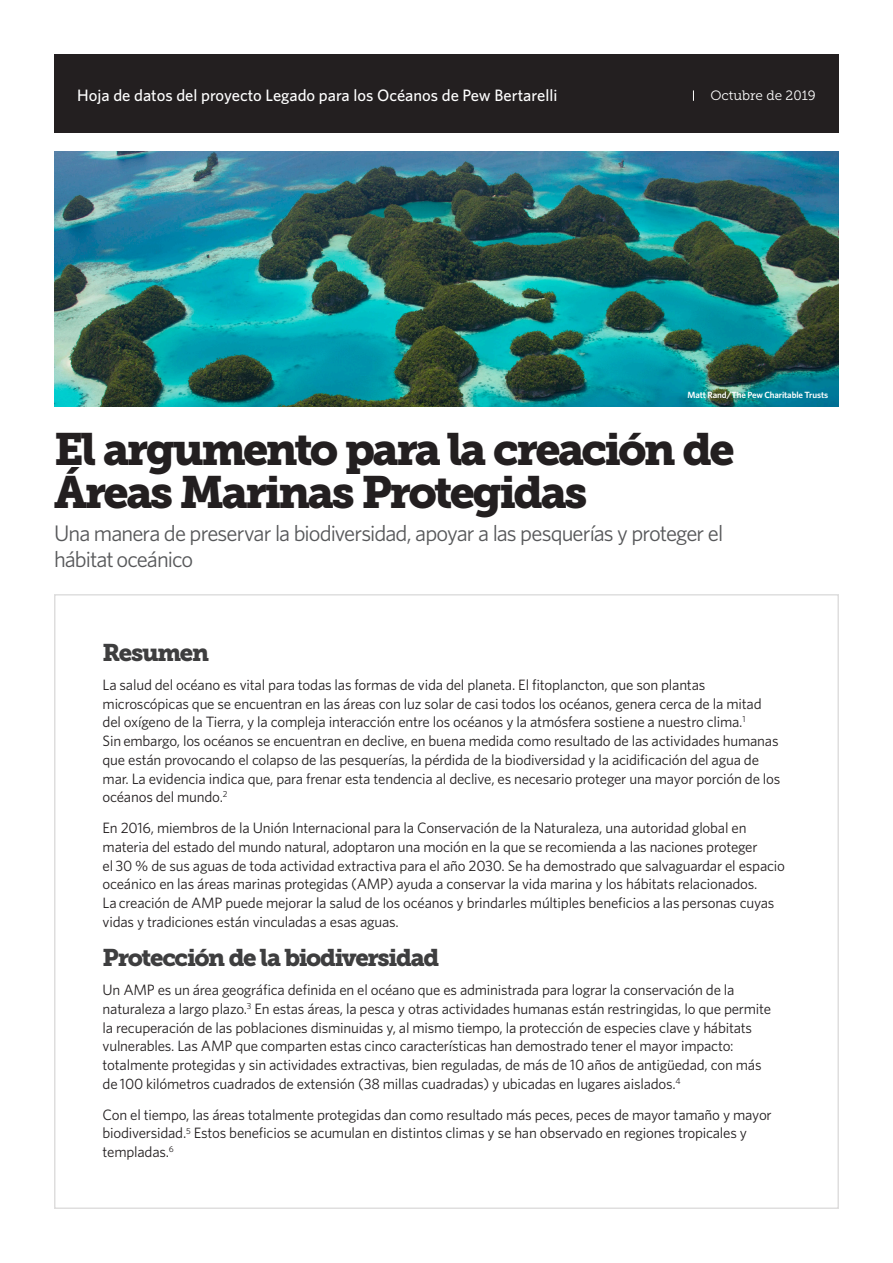
<style>
.page{position:relative;width:893px;height:1263px;background:#fff}
.page>*{position:absolute;margin:0;border:0;box-sizing:border-box;transform-origin:0 0}
.Main_Title{font:45px/43.5px "Museo Slab 900";letter-spacing:-.055em;color:#231f20}
.t1{font:24px "Museo Slab 900";letter-spacing:-.055em;color:#3e3e3f}
.Main_Title_Subhead{font:22.5px/25.5px "Whitney";letter-spacing:-.04em;color:#57585a}
.t2{font:500 16.5px "Whitney";color:#fff}
.Body{font:15px/18.8px "Whitney";letter-spacing:-.015em;color:#231f20}
.t3{font:13.5px "Museo Slab 300";color:#fff}
.Photo_credit{font:600 9px "Whitney";letter-spacing:-.01em;color:#fff}
</style>
<div class="page">
<img style="left:54px;top:151px;width:785px;height:255px">
<div style="left:54px;top:54px;width:785px;height:78px;background:#231f20"></div>
<p class="t2" style="left:77px;top:85px;width:482px">Hoja de datos del proyecto Legado para los Océanos de Pew Bertarelli</p>
<p class="t3" style="left:710px;top:88px;width:107px">Octubre de 2019</p>
<p class="Photo_credit" style="left:687px;top:388px;width:142px">Matt Rand/The Pew Charitable Trusts</p>
<p class="Main_Title" style="left:54px;top:427px;width:682px">El argumento para la creación de<br>Áreas Marinas Protegidas</p>
<p class="Main_Title_Subhead" style="left:54px;top:520px;width:671px">Una manera de preservar la biodiversidad, apoyar a las pesquerías y proteger el hábitat oceánico</p>
<h1 class="t1" style="left:103px;top:638px;width:108px">Resumen</h1>
<p class="Body" style="left:103px;top:675px;width:679px">La salud del océano es vital para todas las formas de vida del planeta. El fitoplancton, que son plantas microscópicas que se encuentran en las áreas con luz solar de casi todos los océanos, genera cerca de la mitad del oxígeno de la Tierra, y la compleja interacción entre los océanos y la atmósfera sostiene a nuestro clima.<sup>1<br></sup>Sin embargo, los océanos se encuentran en declive, en buena medida como resultado de las actividades humanas que están provocando el colapso de las pesquerías, la pérdida de la biodiversidad y la acidificación del agua de mar. La evidencia indica que, para frenar esta tendencia al declive, es necesario proteger una mayor porción de los océanos del mundo.<sup>2</sup></p>
<p class="Body" style="left:103px;top:818px;width:684px">En 2016, miembros de la Unión Internacional para la Conservación de la Naturaleza, una autoridad global en materia del estado del mundo natural, adoptaron una moción en la que se recomienda a las naciones proteger<br>el 30 % de sus aguas de toda actividad extractiva para el año 2030. Se ha demostrado que salvaguardar el espacio oceánico en las áreas marinas protegidas (AMP) ayuda a conservar la vida marina y los hábitats relacionados.<br>La creación de AMP puede mejorar la salud de los océanos y brindarles múltiples beneficios a las personas cuyas vidas y tradiciones están vinculadas a esas aguas.</p>
<h1 class="t1" style="left:103px;top:944px;width:338px">Protección de la biodiversidad</h1>
<p class="Body" style="left:103px;top:980px;width:670px">Un AMP es un área geográfica definida en el océano que es administrada para lograr la conservación de la naturaleza a largo plazo.<sup>3</sup> En estas áreas, la pesca y otras actividades humanas están restringidas, lo que permite la recuperación de las poblaciones disminuidas y, al mismo tiempo, la protección de especies clave y hábitats vulnerables. Las AMP que comparten estas cinco características han demostrado tener el mayor impacto: totalmente protegidas y sin actividades extractivas, bien reguladas, de más de 10 años de antigüedad, con más de 100 kilómetros cuadrados de extensión (38 millas cuadradas) y ubicadas en lugares aislados.<sup>4</sup></p>
<p class="Body" style="left:103px;top:1105px;width:671px">Con el tiempo, las áreas totalmente protegidas dan como resultado más peces, peces de mayor tamaño y mayor biodiversidad.<sup>5</sup> Estos beneficios se acumulan en distintos climas y se han observado en regiones tropicales y templadas.<sup>6</sup></p>
</div>
